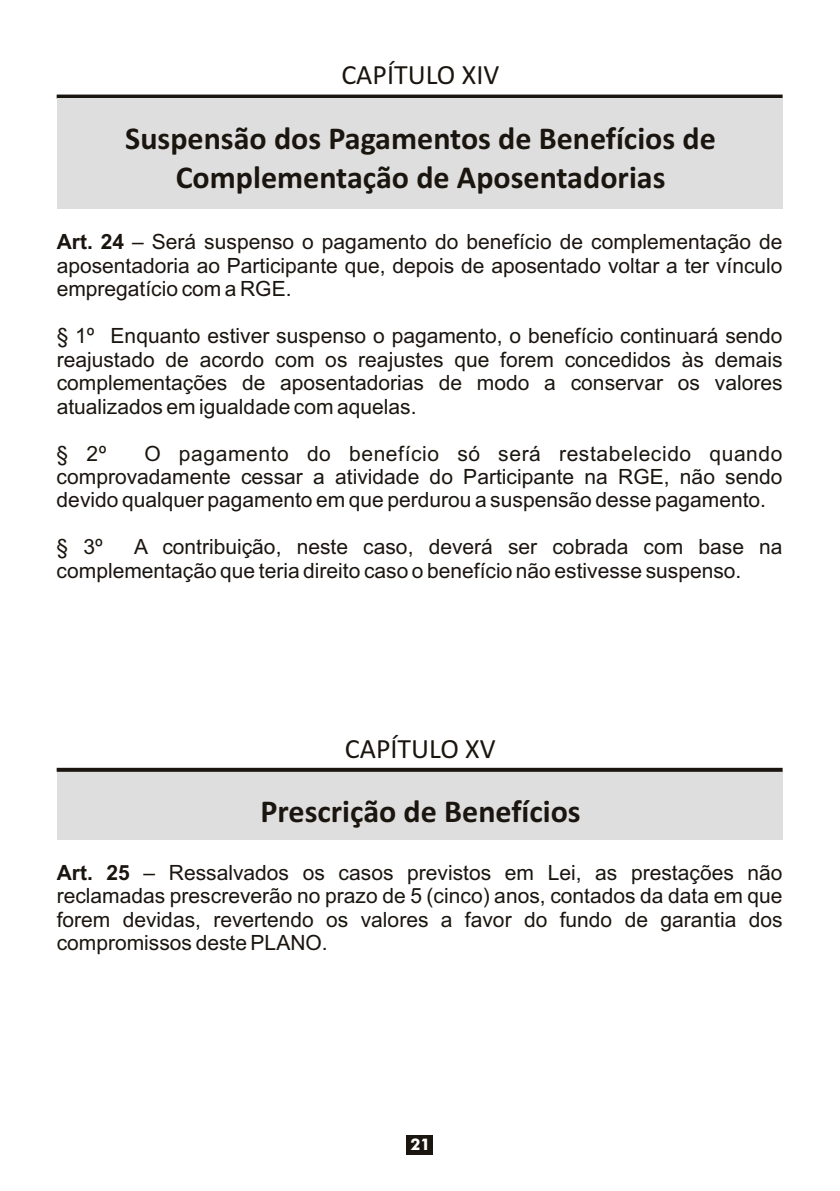
<style>
.page{position:relative;width:840px;height:1191px;background:#fff}
.page>*{position:absolute;margin:0;border:0;box-sizing:border-box;transform-origin:0 0}
.t1{font:700 32px/39px "Calibri";color:#1a150f;text-align:center}
.t2{font:28px "Calibri";color:#1a150f}
.t3{font:21px/23.4px "Arial";color:#1a150f;text-align:justify}
.t4{font:700 16px "Futura BT";color:#fff}
.s1{font-weight:700}
</style>
<div class="page">
<hr style="left:57px;top:95px;width:725px;height:4px;background:#1a150f">
<div style="left:57px;top:98px;width:725px;height:110px;background:#dfdede"></div>
<div style="left:406px;top:1135px;width:27px;height:19px;background:#1a150f"></div>
<div style="left:57px;top:771px;width:725px;height:68px;background:#dfdede"></div>
<svg style="left:57px;top:768px;width:725px;height:4px;background:#231e18"></svg>
<h2 class="t2" style="left:341px;top:63px;width:159px">CAPÍTULO XIV</h2>
<h1 class="t1" style="left:125px;top:121px;width:591px">Suspensão dos Pagamentos de Benefícios de<br>Complementação de Aposentadorias</h1>
<p class="t3" style="left:57px;top:232px;width:727px"><span class="s1">Art. 24</span> – Será suspenso o pagamento do benefício de complementação de aposentadoria ao Participante que, depois de aposentado voltar a ter vínculo empregatício com a RGE.</p>
<p class="t3" style="left:57px;top:326px;width:727px">§ 1º Enquanto estiver suspenso o pagamento, o benefício continuará sendo reajustado de acordo com os reajustes que forem concedidos às demais complementações de aposentadorias de modo a conservar os valores atualizados em igualdade com aquelas.</p>
<p class="t3" style="left:57px;top:443px;width:51px">§ 2º</p>
<p class="t3" style="left:57px;top:443px;width:727px;text-indent:88px">O pagamento do benefício só será restabelecido quando comprovadamente cessar a atividade do Participante na RGE, não sendo devido qualquer pagamento em que perdurou a suspensão desse pagamento.</p>
<p class="t3" style="left:57px;top:537px;width:48px">§ 3º</p>
<p class="t3" style="left:57px;top:537px;width:727px;text-indent:78px">A contribuição, neste caso, deverá ser cobrada com base na complementação que teria direito caso o benefício não estivesse suspenso.</p>
<h2 class="t2" style="left:345px;top:736px;width:152px">CAPÍTULO XV</h2>
<h1 class="t1" style="left:260px;top:794px;width:321px">Prescrição de Benefícios</h1>
<p class="t3" style="left:57px;top:862px;width:727px"><span class="s1">Art. 25</span> – Ressalvados os casos previstos em Lei, as prestações não reclamadas prescreverão no prazo de 5 (cinco) anos, contados da data em que forem devidas, revertendo os valores a favor do fundo de garantia dos compromissos deste PLANO.</p>
<p class="t4" style="left:410px;top:1137px;width:21px">21</p>
</div>
